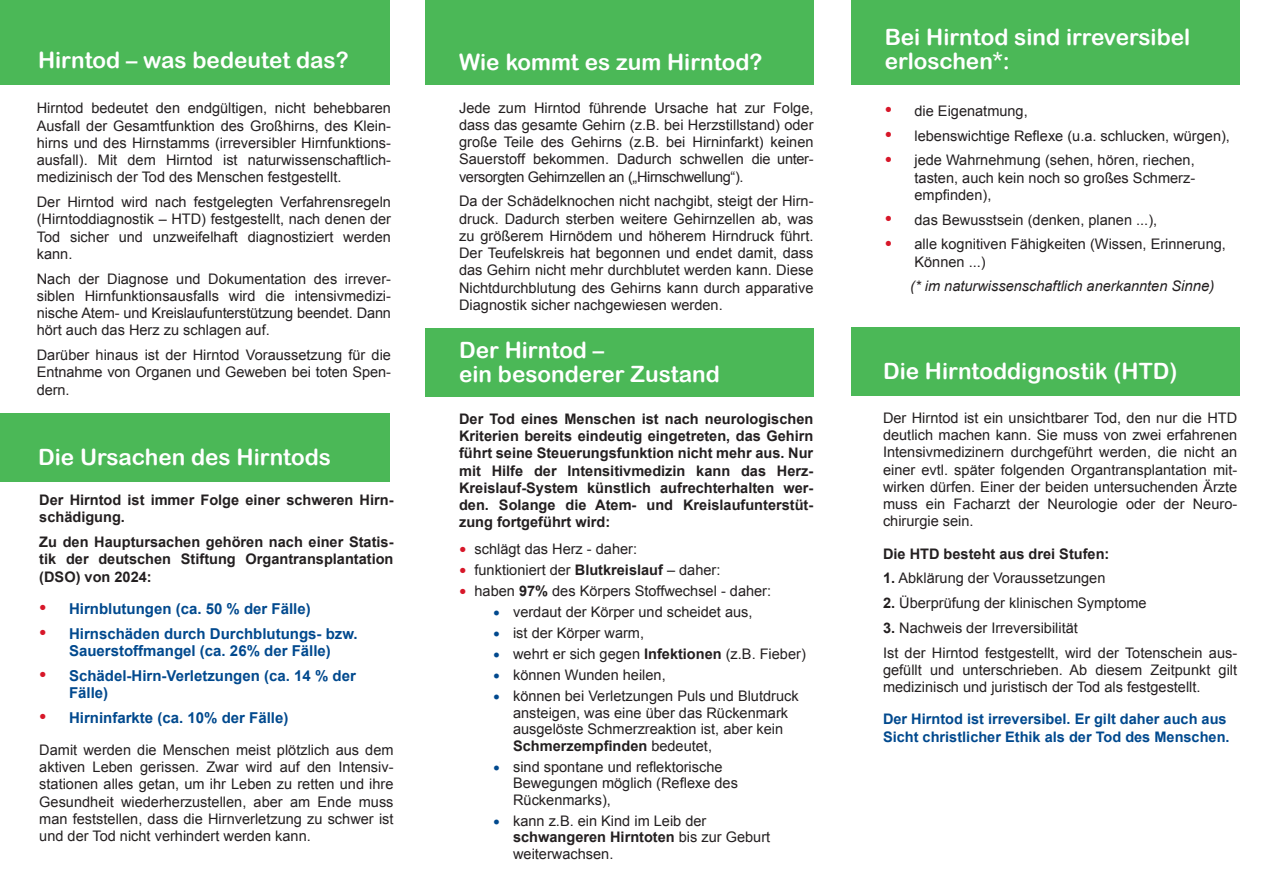
<style>
.page{position:relative;width:1263px;height:893px;background:#fff}
.page>*{position:absolute;margin:0;border:0;box-sizing:border-box;transform-origin:0 0}
.t1{font:22.5px/24px "Arial Rounded MT Bold";color:#fff}
.t2{font:700 15px/17.2px "Arial";color:#01498e;text-align:center}
.t3{font:14.55px/17.2px "Arial";color:#231f20;text-align:justify}
.t4{font:700 14.55px/17.2px "Arial";color:#231f20;text-align:justify}
.t5{font:700 14.55px/17.2px "Arial";color:#01498e}
.t6{font:italic 14.55px "Arial";color:#231f20}
.s1{font-weight:400;font-size:21px;color:#d71729}
.s2{font-size:21px;color:#d71729}
.s3{font-weight:700}
.s4{font-size:19.5px;color:#01498e}
.s5{font-size:15px}
</style>
<div class="page">
<div style="left:0;top:0;width:390px;height:85px;background:#4bb857"></div>
<div style="left:0;top:413px;width:390px;height:69px;background:#4bb857"></div>
<div style="left:425px;top:329px;width:388px;height:68px;background:#4bb857"></div>
<div style="left:851px;top:0;width:388px;height:85px;background:#4bb857"></div>
<div style="left:425px;top:0;width:388px;height:85px;background:#4bb857"></div>
<div style="left:851px;top:327px;width:388px;height:68px;background:#4bb857"></div>
<h1 class="t1" style="left:38px;top:50px;width:312px">Hirntod – was bedeutet das?</h1>
<p class="t3" style="left:37px;top:101px;width:356px">Hirntod bedeutet den endgültigen, nicht behebbaren Ausfall der Gesamtfunktion des Großhirns, des Klein&shy;hirns und des Hirnstamms (irreversibler Hirnfunktions&shy;ausfall). Mit dem Hirntod ist naturwissenschaftlich&shy;medizinisch der Tod des Menschen festgestellt.</p>
<p class="t3" style="left:37px;top:195px;width:356px">Der Hirntod wird nach festgelegten Verfahrensregeln (Hirntoddiagnostik – HTD) festgestellt, nach denen der Tod sicher und unzweifelhaft diagnostiziert werden kann.</p>
<p class="t3" style="left:37px;top:271px;width:356px">Nach der Diagnose und Dokumentation des irrever&shy;siblen Hirnfunktionsausfalls wird die intensivmedizi&shy;nische Atem- und Kreislaufunterstützung beendet. Dann hört auch das Herz zu schlagen auf.</p>
<p class="t3" style="left:37px;top:348px;width:356px">Darüber hinaus ist der Hirntod Voraussetzung für die Entnahme von Organen und Geweben bei toten Spen&shy;dern.</p>
<h1 class="t1" style="left:38px;top:447px;width:294px">Die Ursachen des Hirntods</h1>
<p class="t4" style="left:39px;top:493px;width:356px">Der Hirntod ist immer Folge einer schweren Hirn&shy;schädigung.</p>
<p class="t4" style="left:39px;top:535px;width:356px">Zu den Hauptursachen gehören nach einer Statis&shy;tik der deutschen Stiftung Organtransplantation (DSO) von 2024:</p>
<p class="t2" style="left:39px;top:601px;width:273px"><span class="s1">•</span> Hirnblutungen (ca. 50 % der Fälle)</p>
<p class="t2" style="left:39px;top:626px;width:320px"><span class="s1">•</span> Hirnschäden durch Durchblutungs- bzw.<br>Sauerstoffmangel (ca. 26% der Fälle)</p>
<p class="t2" style="left:69px;top:668px;width:288px;text-align:left;text-indent:-30px"><span class="s1">•</span> Schädel-Hirn-Verletzungen (ca. 14 % der<br>Fälle)</p>
<p class="t2" style="left:39px;top:710px;width:251px"><span class="s1">•</span> Hirninfarkte (ca. 10% der Fälle)</p>
<p class="t3" style="left:39px;top:743px;width:356px">Damit werden die Menschen meist plötzlich aus dem aktiven Leben gerissen. Zwar wird auf den Intensiv&shy;stationen alles getan, um ihr Leben zu retten und ihre Gesundheit wiederherzustellen, aber am Ende muss man feststellen, dass die Hirnverletzung zu schwer ist und der Tod nicht verhindert werden kann.</p>
<h1 class="t1" style="left:885px;top:27px;width:307px">Bei Hirntod sind irreversibel</h1>
<h1 class="t1" style="left:459px;top:52px;width:305px">Wie kommt es zum Hirntod?</h1>
<h1 class="t1" style="left:885px;top:51px;width:127px">erloschen*:</h1>
<p class="t3" style="left:459px;top:100px;width:356px">Jede zum Hirntod führende Ursache hat zur Folge, dass das gesamte Gehirn (z.B. bei Herzstillstand) oder große Teile des Gehirns (z.B. bei Hirninfarkt) keinen Sauerstoff bekommen. Dadurch schwellen die unter&shy;versorgten Gehirnzellen an („Hirnschwellung“).</p>
<p class="t3" style="left:459px;top:194px;width:356px">Da der Schädelknochen nicht nachgibt, steigt der Hirn&shy;druck. Dadurch sterben weitere Gehirnzellen ab, was zu größerem Hirnödem und höherem Hirndruck führt.<br>Der Teufelskreis hat begonnen und endet damit, dass das Gehirn nicht mehr durchblutet werden kann. Diese Nichtdurchblutung des Gehirns kann durch apparative Diagnostik sicher nachgewiesen werden.</p>
<h1 class="t1" style="left:459px;top:340px;width:262px">Der Hirntod –<br>ein besonderer Zustand</h1>
<p class="t4" style="left:459px;top:412px;width:356px">Der Tod eines Menschen ist nach neurologischen Kriterien bereits eindeutig eingetreten, das Gehirn führt seine Steuerungsfunktion nicht mehr aus. Nur mit Hilfe der Intensitivmedizin kann das Herz-Kreislauf-System künstlich aufrechterhalten wer&shy;den. Solange die Atem- und Kreislaufunterstüt&shy;zung fortgeführt wird:</p>
<p class="t3" style="left:459px;top:542px;width:180px"><span class="s2">•</span> schlägt das Herz - daher:</p>
<p class="t3" style="left:459px;top:563px;width:263px"><span class="s2">•</span> funktioniert der <span class="s3">Blutkreislauf</span> – daher:</p>
<p class="t3" style="left:459px;top:584px;width:314px"><span class="s2">•</span> haben <span class="s3">97%</span> des Körpers Stoffwechsel - daher:</p>
<p class="t3" style="left:493px;top:605px;width:261px"><span class="s4">•</span> verdaut der Körper und scheidet aus,</p>
<p class="t3" style="left:493px;top:626px;width:152px"><span class="s4">•</span> ist der Körper warm,</p>
<p class="t3" style="left:493px;top:647px;width:314px"><span class="s4">•</span> wehrt er sich gegen <span class="s3">Infektionen</span> (z.B. Fieber)</p>
<p class="t3" style="left:493px;top:668px;width:174px"><span class="s4">•</span> können Wunden heilen,</p>
<p class="t3" style="left:513px;top:689px;width:287px;line-height:16.5px;text-align:left;text-indent:-20px"><span class="s4">•</span> können bei Verletzungen Puls und Blutdruck ansteigen, was eine über das Rückenmark ausgelöste Schmerzreaktion ist, aber kein <span class="s3">Schmerzempfinden</span> bedeutet,</p>
<p class="t3" style="left:513px;top:760px;width:226px;line-height:16.5px;text-align:left;text-indent:-20px"><span class="s4">•</span> sind spontane und reflektorische<br>Bewegungen möglich (Reflexe des<br>Rückenmarks),</p>
<p class="t3" style="left:513px;top:814px;width:259px;line-height:16.5px;text-align:left;text-indent:-20px"><span class="s4">•</span> kann z.B. ein Kind im Leib der <span class="s3">schwangeren Hirntoten</span> bis zur Geburt weiterwachsen.</p>
<p class="t3" style="left:885px;top:104px;width:145px"><span class="s2">•</span> die Eigenatmung,</p>
<p class="t3" style="left:885px;top:128px;width:347px"><span class="s2">•</span> lebenswichtige Reflexe (u.a. schlucken, würgen),</p>
<p class="t3" style="left:914px;top:153px;width:282px;text-indent:-30px"><span class="s2">•</span> jede Wahrnehmung (sehen, hören, riechen, tasten, auch kein noch so großes Schmerz&shy;empfinden),</p>
<p class="t3" style="left:885px;top:212px;width:274px"><span class="s2">•</span> das Bewusstsein (denken, planen ...),</p>
<p class="t3" style="left:914px;top:237px;width:313px;text-indent:-30px"><span class="s2">•</span> alle kognitiven Fähigkeiten (Wissen, Erinnerung,<br>Können ...)</p>
<p class="t6" style="left:910px;top:281px;width:306px">(* im naturwissenschaftlich anerkannten S<span class="s5">inne)</span></p>
<h1 class="t1" style="left:883px;top:361px;width:296px">Die Hirntoddignostik (HTD)</h1>
<p class="t3" style="left:883px;top:410px;width:356px">Der Hirntod ist ein unsichtbarer Tod, den nur die HTD deutlich machen kann. Sie muss von zwei erfahrenen Intensivmedizinern durchgeführt werden, die nicht an einer evtl. später folgenden Organtransplantation mit&shy;wirken dürfen. Einer der beiden untersuchenden Ärzte muss ein Facharzt der Neurologie oder der Neuro&shy;chirurgie sein.</p>
<p class="t4" style="left:883px;top:546px;width:228px">Die HTD besteht aus drei Stufen:</p>
<p class="t3" style="left:883px;top:571px;width:224px"><span class="s3">1.</span> Abklärung der Voraussetzungen</p>
<p class="t3" style="left:883px;top:596px;width:265px"><span class="s3">2.</span> Überprüfung der klinischen Symptome</p>
<p class="t3" style="left:883px;top:617px;width:356px;line-height:24.8px"><span class="s3">3.</span> Nachweis der Irreversibilität<br>Ist der Hirntod festgestellt, wird der Totenschein aus-</p>
<p class="t3" style="left:883px;top:662px;width:356px">gefüllt und unterschrieben. Ab diesem Zeitpunkt gilt medizinisch und juristisch der Tod als festgestellt.</p>
<p class="t5" style="left:883px;top:712px;width:348px">Der Hirntod ist irreversibel. Er gilt daher auch aus<br>Sicht christlicher Ethik als der Tod des Menschen.</p>
</div>
